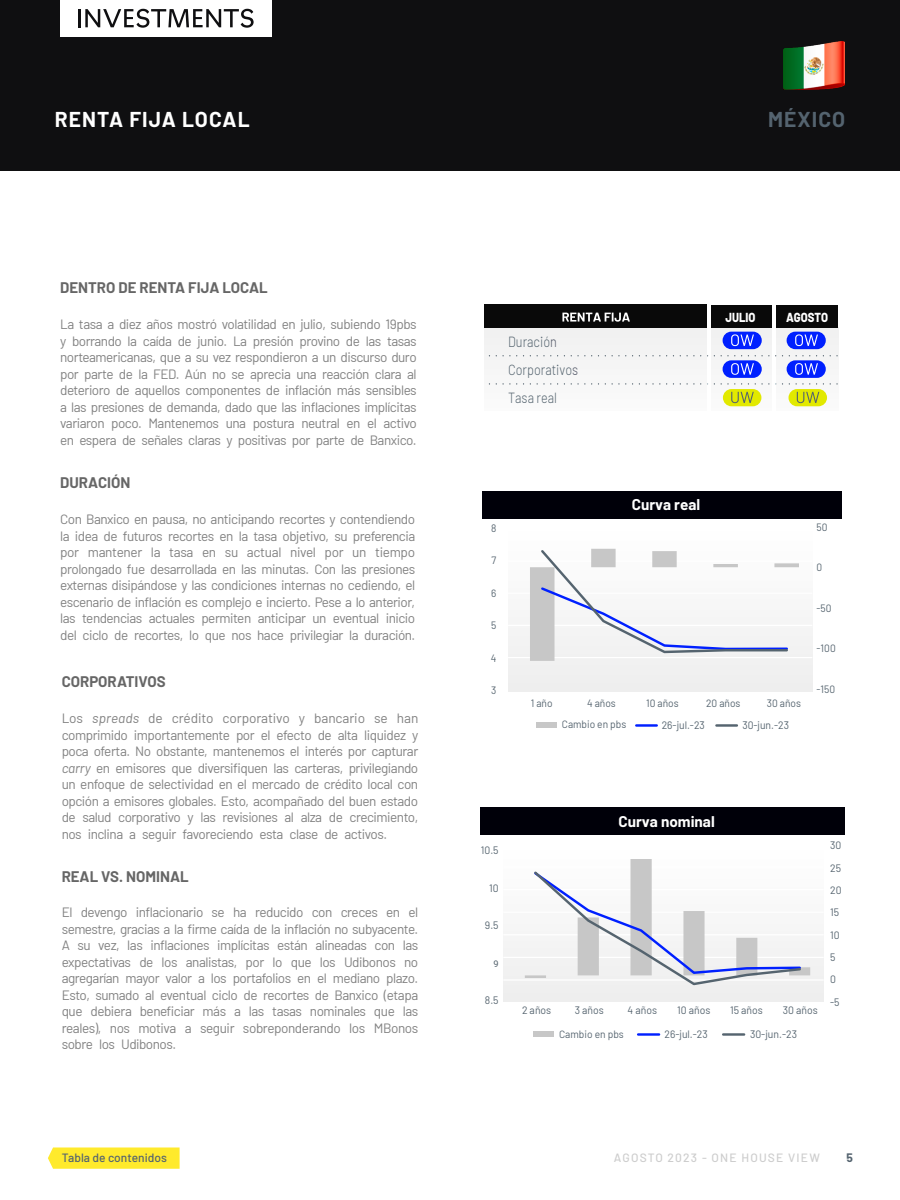
<style>
.page{position:relative;width:900px;height:1200px;background:#fff}
.page>*{position:absolute;margin:0;border:0;box-sizing:border-box;transform-origin:0 0}
.t1{font:700 21px "Barlow";letter-spacing:.05em;color:#fff}
.t2{font:700 21px "Barlow";letter-spacing:.05em;color:#54636f}
.t3{font:700 15.15px "Barlow";color:#fff}
.t4{font:700 15px "Barlow";color:#666}
.t5{font:300 14.7px/27.9px "Barlow";color:#55646f;scale:.86 1}
.t6{font:13.5px/16.5px "Barlow";letter-spacing:-.035em;color:#818181;text-align:justify}
.t7{font:800 13.05px "Barlow";color:#fff;scale:.86 1}
.t8{font:500 12px "Barlow";letter-spacing:.1em;color:#cdcdcd}
.t9{font:500 12px "Barlow";color:#54636f}
.t10{font:700 12px "Barlow";color:#54636f}
.t11{font:10.8px "Barlow";letter-spacing:.005em;color:#55646f;scale:.96 1}
.t12{font:10.8px "Barlow";letter-spacing:.005em;color:#55646f;scale:.95 1}
.t13{font:10.65px "Barlow";color:#55646f;scale:.95 1}
.t14{font:10.65px "Barlow";color:#55646f;scale:.96 1}
.t15{font:9.15px "Roboto";color:#55646f}
.s1{font-style:italic}
.s2{color:#505565}
</style>
<div class="page">
<div style="left:484px;top:328px;width:354px;height:83px;background:#f5f5f6"></div>
<div style="left:711px;top:305px;width:62px;height:23px;background:#090909"></div>
<div style="left:776px;top:305px;width:62px;height:23px;background:#090909"></div>
<div style="left:484px;top:305px;width:223px;height:23px;background:#090909"></div>
<hr style="left:707px;top:304px;width:4px;height:107px;background:#fff">
<hr style="left:773px;top:305px;width:3px;height:107px;background:#fff">
<svg style="left:489px;top:355px;width:349px;height:1px"></svg>
<svg style="left:489px;top:383px;width:349px;height:2px"></svg>
<svg style="left:562px;top:313px;width:68px;height:9px"></svg>
<div style="left:723px;top:389px;width:38px;height:17px;background:#e2e900;border-radius:9px"></div>
<svg style="left:731px;top:392px;width:23px;height:11px"></svg>
<div style="left:789px;top:389px;width:38px;height:17px;background:#e2e900;border-radius:9px"></div>
<svg style="left:797px;top:392px;width:22px;height:11px"></svg>
<div style="left:787px;top:332px;width:39px;height:17px;background:#0020ff;border-radius:9px"></div>
<svg style="left:795px;top:334px;width:23px;height:12px"></svg>
<div style="left:787px;top:360px;width:39px;height:18px;background:#0020ff;border-radius:9px"></div>
<svg style="left:795px;top:363px;width:23px;height:12px"></svg>
<div style="left:723px;top:332px;width:39px;height:17px;background:#0020ff;border-radius:9px"></div>
<svg style="left:731px;top:334px;width:23px;height:12px"></svg>
<div style="left:723px;top:360px;width:39px;height:18px;background:#0020ff;border-radius:9px"></div>
<svg style="left:731px;top:363px;width:23px;height:12px"></svg>
<div style="left:508px;top:527px;width:304px;height:165px;background:#f2f2f2"></div>
<hr style="left:508px;top:657px;width:304px;height:1px;background:#fff">
<hr style="left:508px;top:625px;width:304px;height:1px;background:#fff">
<hr style="left:508px;top:593px;width:304px;height:1px;background:#fff">
<hr style="left:508px;top:560px;width:304px;height:2px;background:#fff">
<div style="left:482px;top:491px;width:360px;height:27px;background:#000009"></div>
<div style="left:536px;top:723px;width:21px;height:5px;background:#c7c7c7"></div>
<hr style="left:636px;top:724px;width:21px;height:3px;background:#0020ff">
<hr style="left:716px;top:724px;width:21px;height:3px;background:#55646f">
<svg style="left:530px;top:548px;width:269px;height:113px"></svg>
<div style="left:503px;top:846px;width:321px;height:155px;background:#f6f6f6"></div>
<hr style="left:503px;top:979px;width:321px;height:2px;background:#fff">
<hr style="left:503px;top:957px;width:321px;height:1px;background:#fff">
<hr style="left:503px;top:934px;width:321px;height:1px;background:#fff">
<hr style="left:503px;top:912px;width:321px;height:1px;background:#fff">
<hr style="left:503px;top:889px;width:321px;height:1px;background:#fff">
<hr style="left:503px;top:866px;width:321px;height:2px;background:#fff">
<div style="left:480px;top:807px;width:364px;height:28px;background:#000009"></div>
<div style="left:533px;top:1032px;width:21px;height:5px;background:#c7c7c7"></div>
<hr style="left:638px;top:1033px;width:21px;height:3px;background:#0020ff">
<hr style="left:723px;top:1033px;width:21px;height:3px;background:#55646f">
<svg style="left:525px;top:859px;width:285px;height:127px"></svg>
<div style="left:0;top:0;width:900px;height:170px;background:#0f0f11"></div>
<img style="left:783px;top:42px;width:61px;height:48px">
<div style="left:60px;top:0;width:212px;height:36px;background:#fff"></div>
<hr style="left:78px;top:9px;width:3px;height:18px;background:#0f0f11">
<svg style="left:85px;top:9px;width:169px;height:19px"></svg>
<svg style="left:48px;top:1148px;width:132px;height:21px;background:#ffea32"></svg>
<h1 class="t1" style="left:55px;top:104px;width:196px">RENTA FIJA LOCAL</h1>
<h1 class="t2" style="left:768px;top:104px;width:79px">MÉXICO</h1>
<p class="t4" style="left:60px;top:276px;width:209px">DENTRO DE RENTA FIJA LOCAL</p>
<p class="t6" style="left:60px;top:315px;width:358px">La tasa a diez años mostró volatilidad en julio, subiendo 19pbs y borrando la caída de junio. La presión provino de las tasas norteamericanas, que a su vez respondieron a un discurso duro por parte de la FED. Aún no se aprecia una reacción clara al deterioro de aquellos componentes de inflación más sensibles a las presiones de demanda, dado que las inflaciones implícitas variaron poco. Mantenemos una postura neutral en el activo en espera de señales claras y positivas por parte de Banxico.</p>
<p class="t4" style="left:60px;top:471px;width:72px">DURACIÓN</p>
<p class="t6" style="left:60px;top:510px;width:357px">Con Banxico en pausa, no anticipando recortes y contendiendo la idea de futuros recortes en la tasa objetivo, su preferencia por mantener la tasa en su actual nivel por un tiempo prolongado fue desarrollada en las minutas. Con las presiones externas disipándose y las condiciones internas no cediendo, el escenario de inflación es complejo e incierto. Pese a lo anterior, las tendencias actuales permiten anticipar un eventual inicio del ciclo de recortes, lo que nos hace privilegiar la duración.</p>
<p class="t4" style="left:62px;top:671px;width:105px">CORPORATIVOS</p>
<p class="t6" style="left:62px;top:709px;width:358px">Los <span class="s1">spreads</span> de crédito corporativo y bancario se han comprimido importantemente por el efecto de alta liquidez y poca oferta. No obstante, mantenemos el interés por capturar <span class="s1">carry</span> en emisores que diversifiquen las carteras, privilegiando un enfoque de selectividad en el mercado de crédito local con opción a emisores globales. Esto, acompañado del buen estado de salud corporativo y las revisiones al alza de crecimiento, nos inclina a seguir favoreciendo esta clase de activos.</p>
<p class="t4" style="left:62px;top:866px;width:129px">REAL VS. NOMINAL</p>
<p class="t6" style="left:62px;top:903px;width:358px">El devengo inflacionario se ha reducido con creces en el semestre, gracias a la firme caída de la inflación no subyacente.<br>A su vez, las inflaciones implícitas están alineadas con las expectativas de los analistas, por lo que los Udibonos no agregarían mayor valor a los portafolios en el mediano plazo.<br>Esto, sumado al eventual ciclo de recortes de Banxico (etapa que debiera beneficiar más a las tasas nominales que las reales), nos motiva a seguir sobreponderando los MBonos sobre los Udibonos.</p>
<p class="t5" style="left:508px;top:326px;width:83px">Duració<span class="s2">n<br></span>Corporativo<span class="s2">s<br></span>Tasa real</p>
<p class="t7" style="left:725px;top:307px;width:36px">JULIO</p>
<p class="t7" style="left:786px;top:307px;width:50px">AGOSTO</p>
<p class="t13" style="left:491px;top:520px;width:7px">8</p>
<p class="t13" style="left:492px;top:553px;width:7px">7</p>
<p class="t13" style="left:491px;top:585px;width:7px">6</p>
<p class="t13" style="left:491px;top:618px;width:7px">5</p>
<p class="t13" style="left:491px;top:650px;width:7px">4</p>
<p class="t13" style="left:491px;top:683px;width:7px">3</p>
<p class="t3" style="left:632px;top:494px;width:70px">Curva real</p>
<p class="t13" style="left:531px;top:696px;width:24px">1 año</p>
<p class="t13" style="left:587px;top:696px;width:32px">4 años</p>
<p class="t13" style="left:646px;top:696px;width:36px">10 años</p>
<p class="t13" style="left:706px;top:696px;width:38px">20 años</p>
<p class="t13" style="left:767px;top:696px;width:37px">30 años</p>
<p class="t12" style="left:662px;top:717px;width:47px">26-jul.-23</p>
<p class="t12" style="left:742px;top:717px;width:51px">30-jun.-23</p>
<p class="t13" style="left:562px;top:717px;width:69px">Cambio en pbs</p>
<p class="t13" style="left:817px;top:519px;width:13px">50</p>
<p class="t13" style="left:817px;top:560px;width:8px">0</p>
<p class="t13" style="left:817px;top:600px;width:17px">-50</p>
<p class="t13" style="left:817px;top:641px;width:22px">-100</p>
<p class="t13" style="left:817px;top:681px;width:21px">-150</p>
<p class="t11" style="left:481px;top:842px;width:20px">10.5</p>
<p class="t11" style="left:489px;top:880px;width:11px">10</p>
<p class="t11" style="left:485px;top:918px;width:16px">9.5</p>
<p class="t15" style="left:493px;top:957px;width:7px">9</p>
<p class="t11" style="left:485px;top:993px;width:16px">8.5</p>
<p class="t3" style="left:618px;top:810px;width:98px">Curva nominal</p>
<p class="t11" style="left:522px;top:1002px;width:32px">2 años</p>
<p class="t11" style="left:575px;top:1002px;width:32px">3 años</p>
<p class="t11" style="left:628px;top:1002px;width:32px">4 años</p>
<p class="t11" style="left:677px;top:1002px;width:36px">10 años</p>
<p class="t11" style="left:730px;top:1002px;width:36px">15 años</p>
<p class="t11" style="left:783px;top:1002px;width:38px">30 años</p>
<p class="t14" style="left:559px;top:1027px;width:69px">Cambio en pbs</p>
<p class="t11" style="left:664px;top:1026px;width:47px">26-jul.-23</p>
<p class="t11" style="left:750px;top:1026px;width:50px">30-jun.-23</p>
<p class="t11" style="left:830px;top:837px;width:13px">30</p>
<p class="t11" style="left:830px;top:860px;width:13px">25</p>
<p class="t11" style="left:830px;top:882px;width:13px">20</p>
<p class="t11" style="left:830px;top:905px;width:11px">15</p>
<p class="t11" style="left:830px;top:927px;width:11px">10</p>
<p class="t11" style="left:830px;top:949px;width:7px">5</p>
<p class="t11" style="left:830px;top:972px;width:8px">0</p>
<p class="t11" style="left:830px;top:994px;width:11px">-5</p>
<p class="t9" style="left:62px;top:1149px;width:107px">Tabla de contenidos</p>
<p class="t8" style="left:614px;top:1149px;width:208px">AGOSTO 2023 - ONE HOUSE VIEW</p>
<p class="t10" style="left:847px;top:1149px;width:8px">5</p>
</div>
